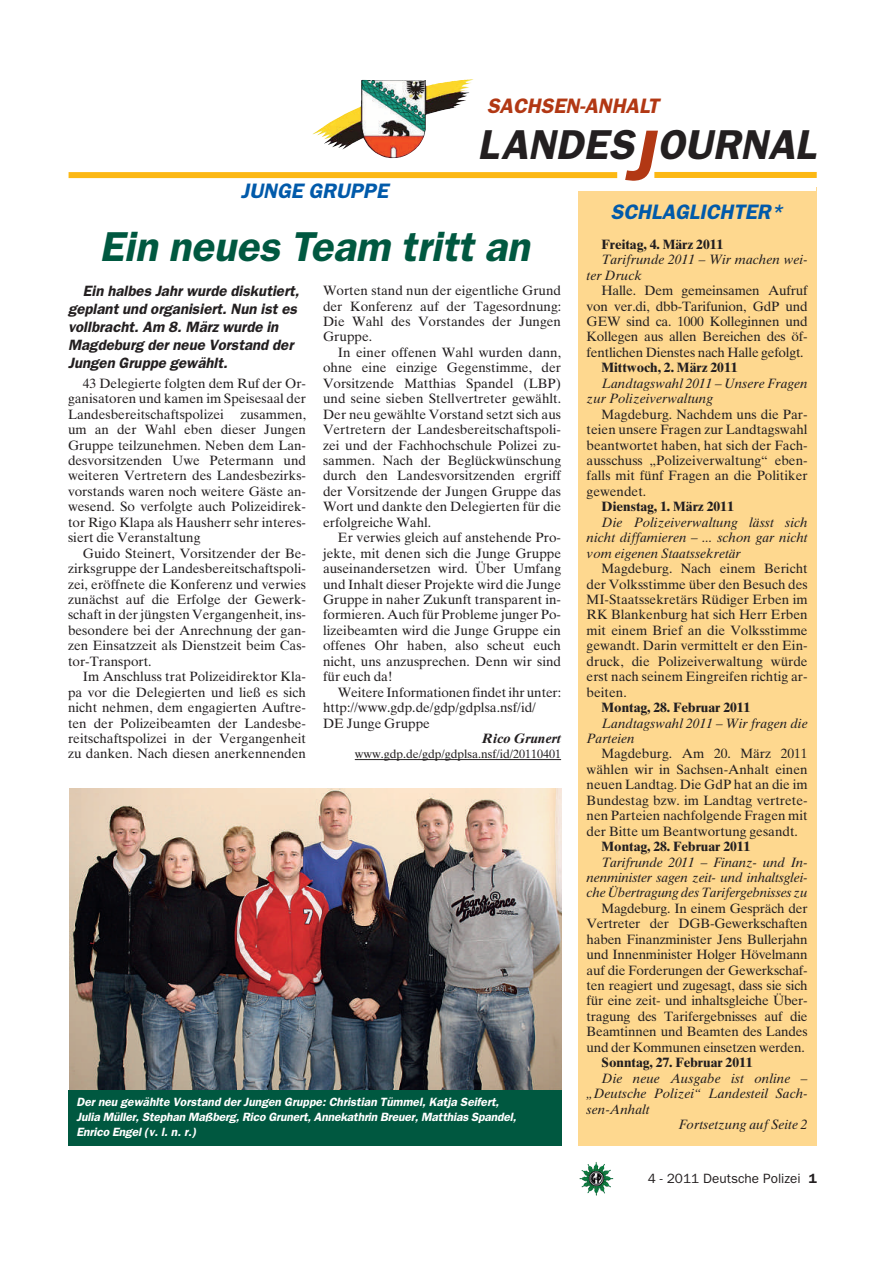
<style>
.page{position:relative;width:893px;height:1263px;background:#fff}
.page>*{position:absolute;margin:0;border:0;box-sizing:border-box;transform-origin:0 0}
.t1{font:42px "Franklin Gothic Demi Oblique OV FUXPPA";color:#005840}
.t2{font:42px "Franklin Gothic Demi Oblique OV FUXPPA";color:#231f20}
.t3{font:21px "Franklin Gothic Demi Oblique OV FUXPPA";color:#015aaa}
.t4{font:21px "Franklin Gothic Demi Oblique OV FUXPPA";color:#b23814}
.t5{font:15px/18px "Franklin Gothic Demi Oblique OV FUXPPA";color:#231f20}
.t6{font:13.5px/15.5px "Times Ten Roman OV ZTXPPA";color:#231f20;text-align:justify}
.t7{font:13.5px/15.5px "Times Ten Italic OV YTXPPA";color:#231f20}
.t8{font:13.5px "Times Ten Bold OV AUXPPA";color:#231f20}
.t9{font:13.5px "Franklin Gothic Book OV DUXPPA";color:#231f20}
.t10{font:13.5px "Times Ten Bold Italic OV BUXPPA";color:#231f20}
.t11{font:12px/15px "Franklin Gothic Demi Oblique OV FUXPPA";letter-spacing:-.01em;color:#fff}
.t12{font:12px "Times Ten Roman OV ZTXPPA";color:#231f20}
.s1{font-size:72px;color:#b23814}
.s2{font-family:"Franklin Gothic Demi OV CUXPPA"}
</style>
<div class="page">
<img style="left:581px;top:1164px;width:32px;height:32px">
<hr style="left:355px;top:759px;width:206px;height:1px;background:#231f20">
<div style="left:578px;top:187px;width:238px;height:959px;background:#fed88f"></div>
<div style="left:434px;top:110px;width:382px;height:81px;background:#fff"></div>
<img style="left:313px;top:79px;width:161px;height:55px">
<div style="left:69px;top:172px;width:548px;height:6px;background:#fcb814"></div>
<div style="left:654px;top:172px;width:163px;height:6px;background:#fcb814"></div>
<img style="left:69px;top:788px;width:492px;height:303px">
<div style="left:68px;top:1091px;width:493px;height:55px;background:#005840"></div>
<h2 class="t4" style="left:487px;top:98px;width:173px">SACHSEN-ANHALT</h2>
<h2 class="t3" style="left:241px;top:183px;width:149px">JUNGE GRUPPE</h2>
<h1 class="t2" style="left:477px;top:129px;width:340px">LANDES<span class="s1">J</span>OURNAL</h1>
<h1 class="t1" style="left:100px;top:231px;width:432px">Ein neues Team tritt an</h1>
<p class="t5" style="left:68px;top:283px;width:233px;text-indent:15px">Ein halbes Jahr wurde diskutiert, geplant und organisiert. Nun ist es vollbracht. Am 8. März wurde in<br>Magdeburg der neue Vorstand der<br>Jungen Gruppe gewählt.</p>
<p class="t6" style="left:68px;top:377px;width:240px;text-indent:15px">43 Delegierte folgten dem Ruf der Or&shy;ganisatoren und kamen im Speisesaal der Landesbereitschaftspolizei zusammen, um an der Wahl eben dieser Jungen Gruppe teilzunehmen. Neben dem Lan&shy;desvorsitzenden Uwe Petermann und weiteren Vertretern des Landesbezirks&shy;vorstands waren noch weitere Gäste an&shy;wesend. So verfolgte auch Polizeidirek&shy;tor Rigo Klapa als Hausherr sehr interes&shy;siert die Veranstaltung</p>
<p class="t6" style="left:68px;top:547px;width:240px;text-indent:15px">Guido Steinert, Vorsitzender der Be&shy;zirksgruppe der Landesbereitschaftspoli&shy;zei, eröffnete die Konferenz und verwies zunächst auf die Erfolge der Gewerk&shy;schaft in der jüngsten Vergangenheit, ins&shy;besondere bei der Anrechnung der gan&shy;zen Einsatzzeit als Dienstzeit beim Cas&shy;tor-Transport.</p>
<p class="t6" style="left:68px;top:670px;width:240px;text-indent:15px">Im Anschluss trat Polizeidirektor Kla&shy;pa vor die Delegierten und ließ es sich nicht nehmen, dem engagierten Auftre&shy;ten der Polizeibeamten der Landesbe&shy;reitschaftspolizei in der Vergangenheit zu danken. Nach diesen anerkennenden</p>
<p class="t6" style="left:323px;top:284px;width:240px">Worten stand nun der eigentliche Grund der Konferenz auf der Tagesordnung:<br>Die Wahl des Vorstandes der Jungen Gruppe.</p>
<p class="t6" style="left:323px;top:346px;width:240px;text-indent:15px">In einer offenen Wahl wurden dann, ohne eine einzige Gegenstimme, der Vorsitzende Matthias Spandel (LBP) und seine sieben Stellvertreter gewählt.<br>Der neu gewählte Vorstand setzt sich aus Vertretern der Landesbereitschaftspoli&shy;zei und der Fachhochschule Polizei zu&shy;sammen. Nach der Beglückwünschung durch den Landesvorsitzenden ergriff der Vorsitzende der Jungen Gruppe das Wort und dankte den Delegierten für die erfolgreiche Wahl.</p>
<p class="t6" style="left:323px;top:531px;width:240px;text-indent:15px">Er verwies gleich auf anstehende Pro&shy;jekte, mit denen sich die Junge Gruppe auseinandersetzen wird. Über Umfang und Inhalt dieser Projekte wird die Junge Gruppe in naher Zukunft transparent in&shy;formieren. Auch für Probleme junger Po&shy;lizeibeamten wird die Junge Gruppe ein offenes Ohr haben, also scheut euch nicht, uns anzusprechen. Denn wir sind für euch da!</p>
<p class="t6" style="left:323px;top:686px;width:240px;text-align:left;text-indent:15px">Weitere Informationen findet ihr unter: http://www.gdp.de/gdp/gdplsa.nsf/id/<br>DE Junge Gruppe</p>
<p class="t10" style="left:482px;top:733px;width:80px">Rico Grunert</p>
<p class="t12" style="left:355px;top:750px;width:208px">www.gdp.de/gdp/gdplsa.nsf/id/20110401</p>
<p class="t11" style="left:77px;top:1095px;width:441px">Der neu gewählte Vorstand der Jungen Gruppe: Christian Tümmel, Katja Seifert,<br>Julia Müller, Stephan Maßberg, Rico Grunert, Annekathrin Breuer, Matthias Spandel,<br>Enrico Engel (v. l. n. r.)</p>
<h2 class="t3" style="left:611px;top:204px;width:174px">SCHLAGLICHTER*</h2>
<p class="t8" style="left:601px;top:239px;width:123px">Freitag, 4. März 2011</p>
<p class="t7" style="left:587px;top:253px;width:223px;text-indent:15px">Tarifrunde 2011 – Wir machen wei&shy;ter Druck</p>
<p class="t6" style="left:587px;top:284px;width:223px;text-indent:15px">Halle. Dem gemeinsamen Aufruf von ver.di, dbb-Tarifunion, GdP und GEW sind ca. 1000 Kolleginnen und Kollegen aus allen Bereichen des öf&shy;fentlichen Dienstes nach Halle gefolgt.</p>
<p class="t8" style="left:601px;top:363px;width:138px">Mittwoch, 2. März 2011</p>
<p class="t7" style="left:587px;top:377px;width:222px;text-indent:15px">Landtagswahl 2011 – Unsere Fragen zur Polizeiverwaltung</p>
<p class="t6" style="left:587px;top:408px;width:223px;text-indent:15px">Magdeburg. Nachdem uns die Par&shy;teien unsere Fragen zur Landtagswahl beantwortet haben, hat sich der Fach&shy;ausschuss „Polizeiverwaltung“ eben&shy;falls mit fünf Fragen an die Politiker gewendet.</p>
<p class="t8" style="left:601px;top:502px;width:134px">Dienstag, 1. März 2011</p>
<p class="t7" style="left:587px;top:516px;width:223px;text-align:justify;text-indent:15px">Die Polizeiverwaltung lässt sich nicht diffamieren – ... schon gar nicht vom eigenen Staatssekretär</p>
<p class="t6" style="left:587px;top:562px;width:223px;text-indent:15px">Magdeburg. Nach einem Bericht der Volksstimme über den Besuch des MI-Staatssekretärs Rüdiger Erben im RK Blankenburg hat sich Herr Erben mit einem Brief an die Volksstimme gewandt. Darin vermittelt er den Ein&shy;druck, die Polizeiverwaltung würde erst nach seinem Eingreifen richtig ar&shy;beiten.</p>
<p class="t8" style="left:601px;top:702px;width:150px">Montag, 28. Februar 2011</p>
<p class="t7" style="left:587px;top:716px;width:223px;text-indent:15px">Landtagswahl 2011 – Wir fragen die<br>Parteien</p>
<p class="t6" style="left:587px;top:747px;width:223px;text-indent:15px">Magdeburg. Am 20. März 2011 wählen wir in Sachsen-Anhalt einen neuen Landtag. Die GdP hat an die im Bundestag bzw. im Landtag vertrete&shy;nen Parteien nachfolgende Fragen mit der Bitte um Beantwortung gesandt.</p>
<p class="t8" style="left:601px;top:841px;width:150px">Montag, 28. Februar 2011</p>
<p class="t7" style="left:587px;top:855px;width:223px;text-align:justify;text-indent:15px">Tarifrunde 2011 – Finanz- und In&shy;nenminister sagen zeit- und inhaltsglei&shy;che Übertragung des Tarifergebnisses zu</p>
<p class="t6" style="left:587px;top:902px;width:223px;text-indent:15px">Magdeburg. In einem Gespräch der Vertreter der DGB-Gewerkschaften haben Finanzminister Jens Bullerjahn und Innenminister Holger Hövelmann auf die Forderungen der Gewerkschaf&shy;ten reagiert und zugesagt, dass sie sich für eine zeit- und inhaltsgleiche Über&shy;tragung des Tarifergebnisses auf die Beamtinnen und Beamten des Landes und der Kommunen einsetzen werden.</p>
<p class="t8" style="left:601px;top:1058px;width:153px">Sonntag, 27. Februar 2011</p>
<p class="t7" style="left:601px;top:1072px;width:208px">Die neue Ausgabe ist online –</p>
<p class="t7" style="left:587px;top:1087px;width:223px">„Deutsche Polizei“ Landesteil Sach-</p>
<p class="t7" style="left:587px;top:1103px;width:64px">sen-Anhalt</p>
<p class="t7" style="left:678px;top:1118px;width:131px">Fortsetzung auf Seite 2</p>
<p class="t9" style="left:648px;top:1173px;width:171px">4 - 2011 Deutsche Polizei <span class="s2">1</span></p>
</div>
